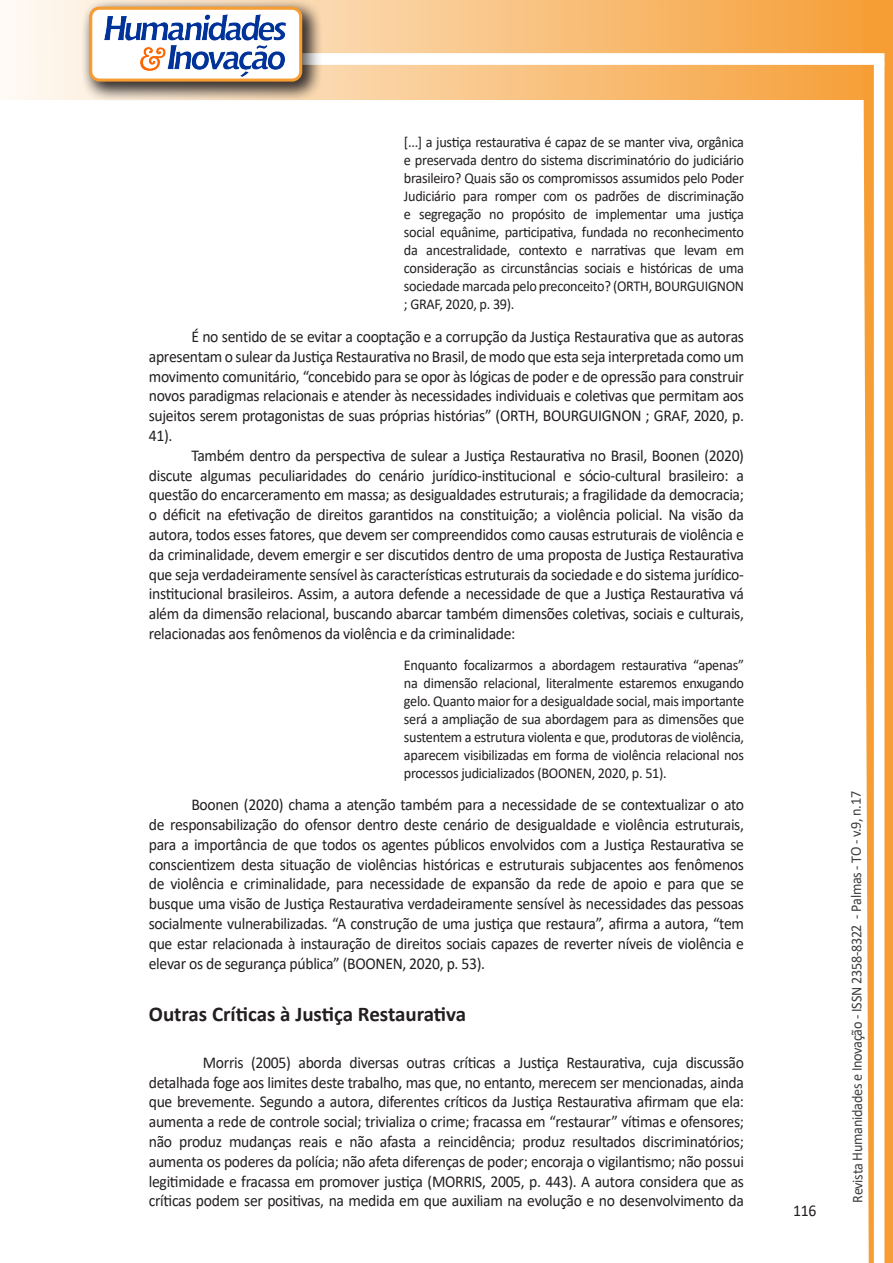
<style>
.page{position:relative;width:893px;height:1263px;background:#fff}
.page>*{position:absolute;margin:0;border:0;box-sizing:border-box;transform-origin:0 0}
.Titulo_2{font:700 21px "Calibri";color:#231f20}
.texto{font:16.5px/19.8px "Calibri";letter-spacing:-.02em;color:#231f20;text-align:justify;scale:.95 1}
.citacao{font:15px/18px "Calibri";letter-spacing:-.02em;color:#231f20;text-align:justify;scale:.95 1}
.t1{font:15px "Calibri";letter-spacing:-.025em;color:#3e3e3f;scale:.95 1}
</style>
<div class="page">
<svg style="left:5px;top:0;width:858px;height:100px;background:#f9c484"></svg>
<div style="left:302px;top:53px;width:582px;height:12px;background:#fff;border:2px solid #fff"></div>
<svg style="left:863px;top:0;width:30px;height:1263px"></svg>
<div style="left:81px;top:0;width:241px;height:102px;background:#231f20;opacity:.75"></div>
<div style="left:91px;top:8px;width:210px;height:72px;background:#fff;border-radius:9px"></div>
<img style="left:104px;top:14px;width:181px;height:62px">
<div style="left:89px;top:7px;width:213px;height:75px;border:3px solid #f69e34;border-radius:9px"></div>
<p class="citacao" style="left:404px;top:133px;width:360px">[...] a justiça restaurativa é capaz de se manter viva, orgânica e preservada dentro do sistema discriminatório do judiciário brasileiro? Quais são os compromissos assumidos pelo Poder Judiciário para romper com os padrões de discriminação e segregação no propósito de implementar uma justiça social equânime, participativa, fundada no reconhecimento da ancestralidade, contexto e narrativas que levam em consideração as circunstâncias sociais e históricas de uma sociedade marcada pelo preconceito? (ORTH, BOURGUIGNON ; GRAF, 2020, p. 39).</p>
<p class="texto" style="left:149px;top:326px;width:628px;text-indent:43px">É no sentido de se evitar a cooptação e a corrupção da Justiça Restaurativa que as autoras apresentam o sulear da Justiça Restaurativa no Brasil, de modo que esta seja interpretada como um movimento comunitário, “concebido para se opor às lógicas de poder e de opressão para construir novos paradigmas relacionais e atender às necessidades individuais e coletivas que permitam aos sujeitos serem protagonistas de suas próprias histórias” (ORTH, BOURGUIGNON ; GRAF, 2020, p.<br>41).</p>
<p class="texto" style="left:149px;top:445px;width:628px;text-indent:43px">Também dentro da perspectiva de sulear a Justiça Restaurativa no Brasil, Boonen (2020) discute algumas peculiaridades do cenário jurídico-institucional e sócio-cultural brasileiro: a questão do encarceramento em massa; as desigualdades estruturais; a fragilidade da democracia; o déficit na efetivação de direitos garantidos na constituição; a violência policial. Na visão da autora, todos esses fatores, que devem ser compreendidos como causas estruturais de violência e da criminalidade, devem emergir e ser discutidos dentro de uma proposta de Justiça Restaurativa que seja verdadeiramente sensível às características estruturais da sociedade e do sistema jurídico&shy;institucional brasileiros. Assim, a autora defende a necessidade de que a Justiça Restaurativa vá além da dimensão relacional, buscando abarcar também dimensões coletivas, sociais e culturais, relacionadas aos fenômenos da violência e da criminalidade:</p>
<p class="citacao" style="left:404px;top:655px;width:360px">Enquanto focalizarmos a abordagem restaurativa “apenas” na dimensão relacional, literalmente estaremos enxugando gelo. Quanto maior for a desigualdade social, mais importante será a ampliação de sua abordagem para as dimensões que sustentem a estrutura violenta e que, produtoras de violência, aparecem visibilizadas em forma de violência relacional nos processos judicializados (BOONEN, 2020, p. 51).</p>
<p class="texto" style="left:149px;top:794px;width:628px;text-indent:43px">Boonen (2020) chama a atenção também para a necessidade de se contextualizar o ato de responsabilização do ofensor dentro deste cenário de desigualdade e violência estruturais, para a importância de que todos os agentes públicos envolvidos com a Justiça Restaurativa se conscientizem desta situação de violências históricas e estruturais subjacentes aos fenômenos de violência e criminalidade, para necessidade de expansão da rede de apoio e para que se busque uma visão de Justiça Restaurativa verdadeiramente sensível às necessidades das pessoas socialmente vulnerabilizadas. “A construção de uma justiça que restaura”, afirma a autora, “tem que estar relacionada à instauração de direitos sociais capazes de reverter níveis de violência e elevar os de segurança pública” (BOONEN, 2020, p. 53).</p>
<p class="Titulo_2" style="left:149px;top:999px;width:319px">Outras Críticas à Justiça Restaurativa</p>
<p class="texto" style="left:149px;top:1052px;width:628px;text-indent:54px">Morris (2005) aborda diversas outras críticas a Justiça Restaurativa, cuja discussão detalhada foge aos limites deste trabalho, mas que, no entanto, merecem ser mencionadas, ainda que brevemente. Segundo a autora, diferentes críticos da Justiça Restaurativa afirmam que ela: aumenta a rede de controle social; trivializa o crime; fracassa em “restaurar” vítimas e ofensores; não produz mudanças reais e não afasta a reincidência; produz resultados discriminatórios; aumenta os poderes da polícia; não afeta diferenças de poder; encoraja o vigilantismo; não possui legitimidade e fracassa em promover justiça (MORRIS, 2005, p. 443). A autora considera que as críticas podem ser positivas, na medida em que auxiliam na evolução e no desenvolvimento da</p>
<p class="texto" style="left:793px;top:1200px;width:26px">116</p>
<p class="t1" style="left:846px;top:1203px;width:435px;rotate:-90deg">Revista Humanidades e Inovação - ISSN 2358-8322 - Palmas - TO - v.9, n.17</p>
</div>
